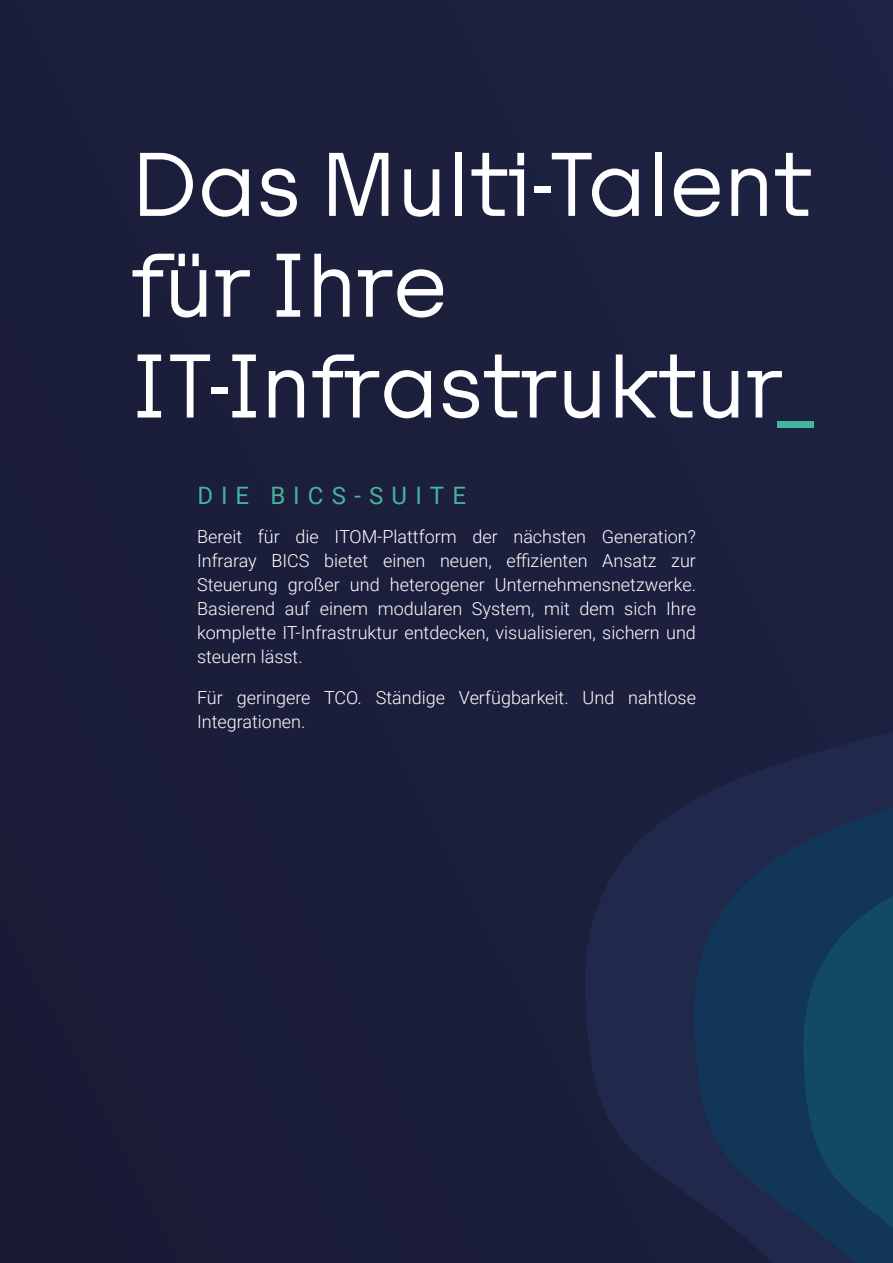
<style>
.page{position:relative;width:893px;height:1263px;background:#1c1f3c}
.page>*{position:absolute;margin:0;border:0;box-sizing:border-box;transform-origin:0 0}
.t1{font:84px/100.8px "Tosh A";letter-spacing:.025em;color:#fff}
.t2{font:24px "Roboto";letter-spacing:.335em;color:#43b59c}
.t3{font:300 18px/24px "Roboto";color:#fff;text-align:justify}
.s1{color:#43b59c}
</style>
<div class="page">
<svg style="left:585px;top:732px;width:308px;height:465px;fill:#20284c"></svg>
<svg style="left:692px;top:808px;width:201px;height:455px"></svg>
<svg style="left:802px;top:896px;width:91px;height:332px;background:#12435f"></svg>
<h1 class="t1" style="left:133px;top:139px;width:685px">Das Multi-Talent für Ihre<br>IT-Infrastruktur<span class="s1">_</span></h1>
<h2 class="t2" style="left:197px;top:478px;width:270px">DIE BICS-SUITE</h2>
<p class="t3" style="left:197px;top:523px;width:500px">Bereit für die ITOM-Plattform der nächsten Generation?<br>Infraray BICS bietet einen neuen, effizienten Ansatz zur Steuerung großer und heterogener Unternehmensnetzwerke.<br>Basierend auf einem modularen System, mit dem sich Ihre komplette IT-Infrastruktur entdecken, visualisieren, sichern und steuern lässt.</p>
<p class="t3" style="left:197px;top:684px;width:500px">Für geringere TCO. Ständige Verfügbarkeit. Und nahtlose<br>Integrationen.</p>
</div>
